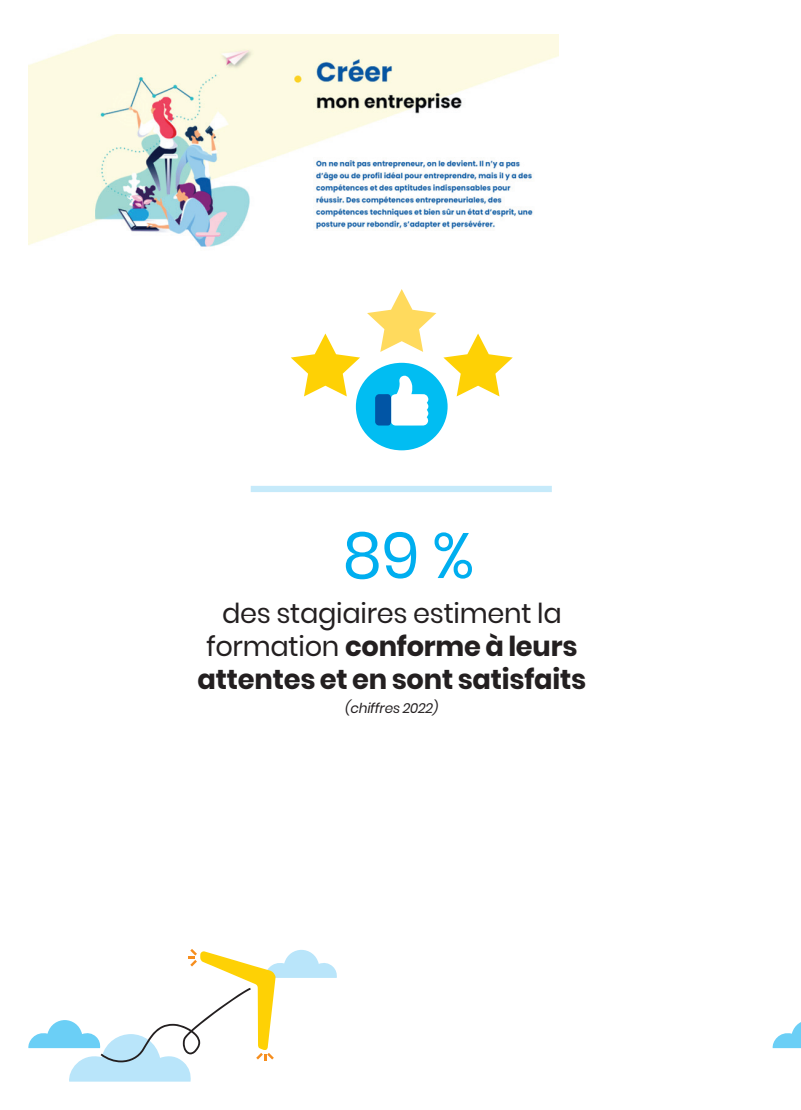
<style>
.page{position:relative;width:801px;height:1110px;background:#fff}
.page>*{position:absolute;margin:0;border:0;box-sizing:border-box;transform-origin:0 0}
.t1{font:63.75px "Poppins";color:#00aeef}
.t2{font:700 27.5px/33px "Poppins";letter-spacing:-.01em;color:#231f20;text-align:center}
.t3{font:italic 13.75px "Poppins";letter-spacing:-.01em;color:#231f20}
.s1{font-weight:400}
</style>
<div class="page">
<svg style="left:28px;top:949px;width:309px;height:132px"></svg>
<svg style="left:772px;top:1022px;width:29px;height:25px"></svg>
<div style="left:251px;top:485px;width:301px;height:7px;background:#c6eafa"></div>
<div style="left:356px;top:362px;width:91px;height:88px;background:#01bdf2;border-radius:50%"></div>
<svg style="left:375px;top:375px;width:53px;height:50px"></svg>
<svg style="left:291px;top:333px;width:69px;height:63px"></svg>
<svg style="left:367px;top:289px;width:69px;height:63px"></svg>
<svg style="left:443px;top:333px;width:70px;height:63px"></svg>
<img style="left:28px;top:35px;width:530px;height:212px">
<h1 class="t1" style="left:342px;top:518px;width:133px">89 %</h1>
<p class="t2" style="left:198px;top:597px;width:390px"><span class="s1">des stagiaires estiment la formation</span> conforme à leurs attentes et en sont satisfaits</p>
<p class="t3" style="left:345px;top:700px;width:94px">(chiffres 2022)</p>
</div>
